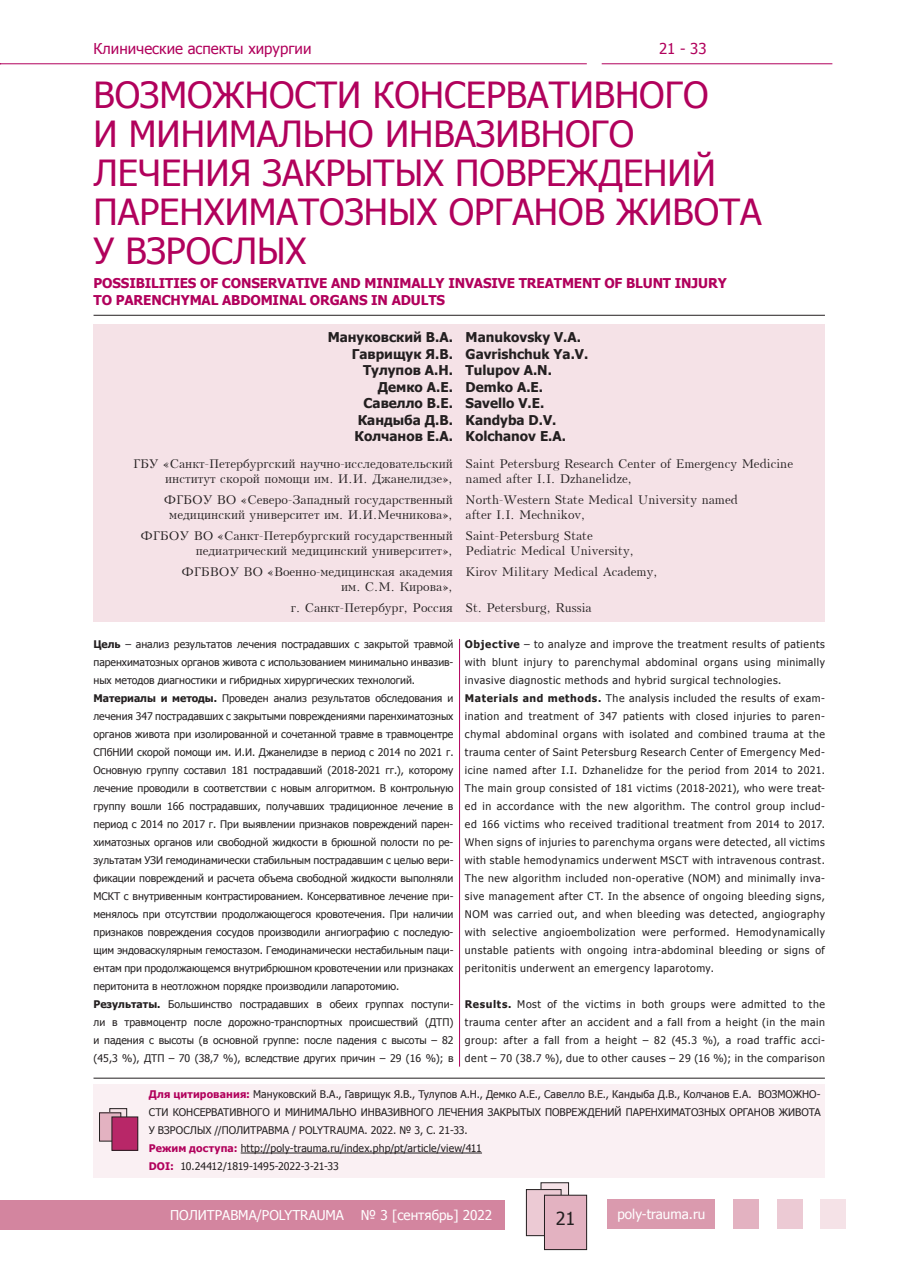
<style>
.page{position:relative;width:910px;height:1280px;background:#fff}
.page>*{position:absolute;margin:0;border:0;box-sizing:border-box;transform-origin:0 0}
.t1{font:36px/39px "Tahoma";color:#b1015c}
.t2{font:18px "Tahoma";color:#231f20}
.t3{font:15px "Tahoma";color:#b1015c}
.t4{font:700 13.5px/16.5px "Tahoma";color:#231f20;text-align:right}
.t5{font:700 13.5px/16.5px "Tahoma";letter-spacing:-.01em;color:#b1015c}
.t6{font:13.5px "Tahoma";color:#fff}
.t7{font:12px/15px "Kudrashov Plain";color:#231f20;text-align:right}
.t8{font:10.5px/18px "Tahoma";color:#231f20}
.t9{font:10.5px/18px "Tahoma";letter-spacing:.055em;color:#231f20}
.s1{font-weight:700}
.s2{font-weight:700;color:#b1015c}
</style>
<div class="page">
<div style="left:607px;top:1198px;width:107px;height:30px;background:#da9aae"></div>
<div style="left:733px;top:1198px;width:26px;height:30px;background:#e3b2c1"></div>
<div style="left:777px;top:1198px;width:26px;height:30px;background:#eccad4"></div>
<div style="left:821px;top:1198px;width:25px;height:30px;background:#f5e2e7"></div>
<div style="left:0;top:1200px;width:505px;height:29px;background:#d3859f"></div>
<div style="left:541px;top:1183px;width:28px;height:36px;background:#f5e2e7"></div>
<div style="left:541px;top:1182px;width:28px;height:37px;border:1px solid #231f20"></div>
<div style="left:526px;top:1189px;width:35px;height:47px;background:#eccad4"></div>
<div style="left:526px;top:1189px;width:35px;height:47px;border:1px solid #231f20"></div>
<div style="left:544px;top:1195px;width:43px;height:54px;background:#e3b2c1"></div>
<div style="left:544px;top:1195px;width:43px;height:55px;border:1px solid #231f20"></div>
<hr style="left:0;top:63px;width:587px;height:1px;background:#b1015c">
<hr style="left:602px;top:63px;width:230px;height:1px;background:#b1015c">
<div style="left:94px;top:324px;width:731px;height:297px;background:#f5e2e7"></div>
<hr style="left:94px;top:315px;width:731px;height:1px;background:#231f20">
<hr style="left:459px;top:639px;width:1px;height:427px;background:#b1015c">
<div style="left:94px;top:1084px;width:731px;height:94px;background:#faf0f3"></div>
<hr style="left:241px;top:1153px;width:241px;height:1px;background:#231f20">
<hr style="left:94px;top:1078px;width:731px;height:1px;background:#231f20">
<svg style="left:112px;top:1110px;width:13px;height:7px"></svg>
<div style="left:110px;top:1108px;width:17px;height:23px;border:1px solid #231f20"></div>
<div style="left:100px;top:1113px;width:21px;height:28px;background:#e3b2c1"></div>
<div style="left:99px;top:1113px;width:22px;height:28px;border:1px solid #231f20"></div>
<div style="left:112px;top:1117px;width:26px;height:33px;background:#b82768"></div>
<div style="left:112px;top:1117px;width:26px;height:33px;border:1px solid #231f20"></div>
<h3 class="t3" style="left:94px;top:38px;width:219px">Клинические аспекты хирургии</h3>
<h3 class="t3" style="left:659px;top:38px;width:49px">21 - 33</h3>
<h1 class="t1" style="left:94px;top:74px;width:670px">ВОЗМОЖНОСТИ КОНСЕРВАТИВНОГО<br>И МИНИМАЛЬНО ИНВАЗИВНОГО<br>ЛЕЧЕНИЯ ЗАКРЫТЫХ ПОВРЕЖДЕНИЙ<br>ПАРЕНХИМАТОЗНЫХ ОРГАНОВ ЖИВОТА<br>У ВЗРОСЛЫХ</h1>
<p class="t5" style="left:94px;top:274px;width:635px">POSSIBILITIES OF CONSERVATIVE AND MINIMALLY INVASIVE TREATMENT OF BLUNT INJURY<br>TO PARENCHYMAL ABDOMINAL ORGANS IN ADULTS</p>
<p class="t4" style="left:328px;top:328px;width:127px">Мануковский В.А.<br>Гаврищук Я.В.<br>Тулупов А.Н.<br>Демко А.Е.<br>Савелло В.Е.<br>Кандыба Д.В.<br>Колчанов Е.А.</p>
<p class="t7" style="left:133px;top:456px;width:321px">ГБУ «Санкт-Петербургский научно-исследовательский институт скорой помощи им. И.И. Джанелидзе»,</p>
<p class="t7" style="left:164px;top:492px;width:290px;text-align:center">ФГБОУ ВО «Северо-Западный государственный медицинский университет им. И.И.Мечникова»,</p>
<p class="t7" style="left:141px;top:528px;width:314px">ФГБОУ ВО «Санкт-Петербургский государственный педиатрический медицинский университет»,</p>
<p class="t7" style="left:182px;top:564px;width:273px">ФГБВОУ ВО «Военно-медицинская академия им. С.М. Кирова»,</p>
<p class="t7" style="left:291px;top:600px;width:163px">г. Санкт-Петербург, Россия</p>
<p class="t4" style="left:466px;top:328px;width:124px;text-align:left">Manukovsky V.A.<br>Gavrishchuk Ya.V.<br>Tulupov A.N.<br>Demko A.E.<br>Savello V.E.<br>Kandyba D.V.<br>Kolchanov E.A.</p>
<p class="t7" style="left:466px;top:456px;width:329px;text-align:left">Saint Petersburg Research Center of Emergency Medicine named after I.I. Dzhanelidze,</p>
<p class="t7" style="left:466px;top:492px;width:274px;text-align:left">North-Western State Medical University named after I.I. Mechnikov,</p>
<p class="t7" style="left:466px;top:528px;width:170px;text-align:left">Saint-Petersburg State<br>Pediatric Medical University,</p>
<p class="t7" style="left:466px;top:564px;width:194px">Kirov Military Medical Academy,</p>
<p class="t7" style="left:466px;top:600px;width:128px">St. Petersburg, Russia</p>
<p class="t8" style="left:94px;top:635px;width:362px"><span class="s1">Цель</span> – анализ результатов лечения пострадавших с закрытой травмой паренхиматозных органов живота с использованием минимально инвазив&shy;ных методов диагностики и гибридных хирургических технологий.<br><span class="s1">Материалы и методы.</span> Проведен анализ результатов обследования и лечения 347 пострадавших с закрытыми повреждениями паренхиматозных органов живота при изолированной и сочетанной травме в травмоцентре СПбНИИ скорой помощи им. И.И. Джанелидзе в период с 2014 по 2021 г.<br>Основную группу составил 181 пострадавший (2018-2021 гг.), которому лечение проводили в соответствии с новым алгоритмом. В контрольную группу вошли 166 пострадавших, получавших традиционное лечение в период с 2014 по 2017 г. При выявлении признаков повреждений парен&shy;химатозных органов или свободной жидкости в брюшной полости по ре&shy;зультатам УЗИ гемодинамически стабильным пострадавшим с целью вери&shy;фикации повреждений и расчета объема свободной жидкости выполняли МСКТ с внутривенным контрастированием. Консервативное лечение при&shy;менялось при отсутствии продолжающегося кровотечения. При наличии признаков повреждения сосудов производили ангиографию с последую&shy;щим эндоваскулярным гемостазом. Гемодинамически нестабильным паци&shy;ентам при продолжающемся внутрибрюшном кровотечении или признаках перитонита в неотложном порядке производили лапаротомию.<br><span class="s1">Результаты.</span> Большинство пострадавших в обеих группах поступи&shy;ли в травмоцентр после дорожно-транспортных происшествий (ДТП) и падения с высоты (в основной группе: после падения с высоты – 82 (45,3 %), ДТП – 70 (38,7 %), вследствие других причин – 29 (16 %); в</p>
<p class="t9" style="left:465px;top:635px;width:362px"><span class="s1">Objective</span> – to analyze and improve the treatment results of patients with blunt injury to parenchymal abdominal organs using minimally invasive diagnostic methods and hybrid surgical technologies.<br><span class="s1">Materials and methods.</span> The analysis included the results of exam&shy;ination and treatment of 347 patients with closed injuries to paren&shy;chymal abdominal organs with isolated and combined trauma at the trauma center of Saint Petersburg Research Center of Emergency Med&shy;icine named after I.I. Dzhanelidze for the period from 2014 to 2021.<br>The main group consisted of 181 victims (2018-2021), who were treat&shy;ed in accordance with the new algorithm. The control group includ&shy;ed 166 victims who received traditional treatment from 2014 to 2017.<br>When signs of injuries to parenchyma organs were detected, all victims with stable hemodynamics underwent MSCT with intravenous contrast.<br>The new algorithm included non-operative (NOM) and minimally inva&shy;sive management after CT. In the absence of ongoing bleeding signs, NOM was carried out, and when bleeding was detected, angiography with selective angioembolization were performed. Hemodynamically unstable patients with ongoing intra-abdominal bleeding or signs of peritonitis underwent an emergency laparotomy.</p>
<p class="t8" style="left:465px;top:995px;width:362px;text-align:justify"><span class="s1">Results.</span> Most of the victims in both groups were admitted to the trauma center after an accident and a fall from a height (in the main group: after a fall from a height – 82 (45.3 %), a road traffic acci&shy;dent – 70 (38.7 %), due to other causes – 29 (16 %); in the comparison</p>
<p class="t8" style="left:149px;top:1085px;width:673px"><span class="s2">Для цитирования:</span> Мануковский В.А., Гаврищук Я.В., Тулупов А.Н., Демко А.Е., Савелло В.Е., Кандыба Д.В., Колчанов Е.А. ВОЗМОЖНО-СТИ КОНСЕРВАТИВНОГО И МИНИМАЛЬНО ИНВАЗИВНОГО ЛЕЧЕНИЯ ЗАКРЫТЫХ ПОВРЕЖДЕНИЙ ПАРЕНХИМАТОЗНЫХ ОРГАНОВ ЖИВОТА У ВЗРОСЛЫХ //ПОЛИТРАВМА / POLYTRAUMA. 2022. № 3, С. 21-33.<br><span class="s2">Режим доступа:</span> http://poly-trauma.ru/index.php/pt/article/view/411<br><span class="s2">DOI:</span> 10.24412/1819-1495-2022-3-21-33</p>
<p class="t6" style="left:170px;top:1206px;width:176px">ПОЛИТРАВМА/POLYTRAUMA</p>
<p class="t6" style="left:361px;top:1206px;width:133px">№ 3 [сентябрь] 2022</p>
<h2 class="t2" style="left:556px;top:1206px;width:21px">21</h2>
<p class="t6" style="left:617px;top:1205px;width:89px">poly-trauma.ru</p>
</div>
